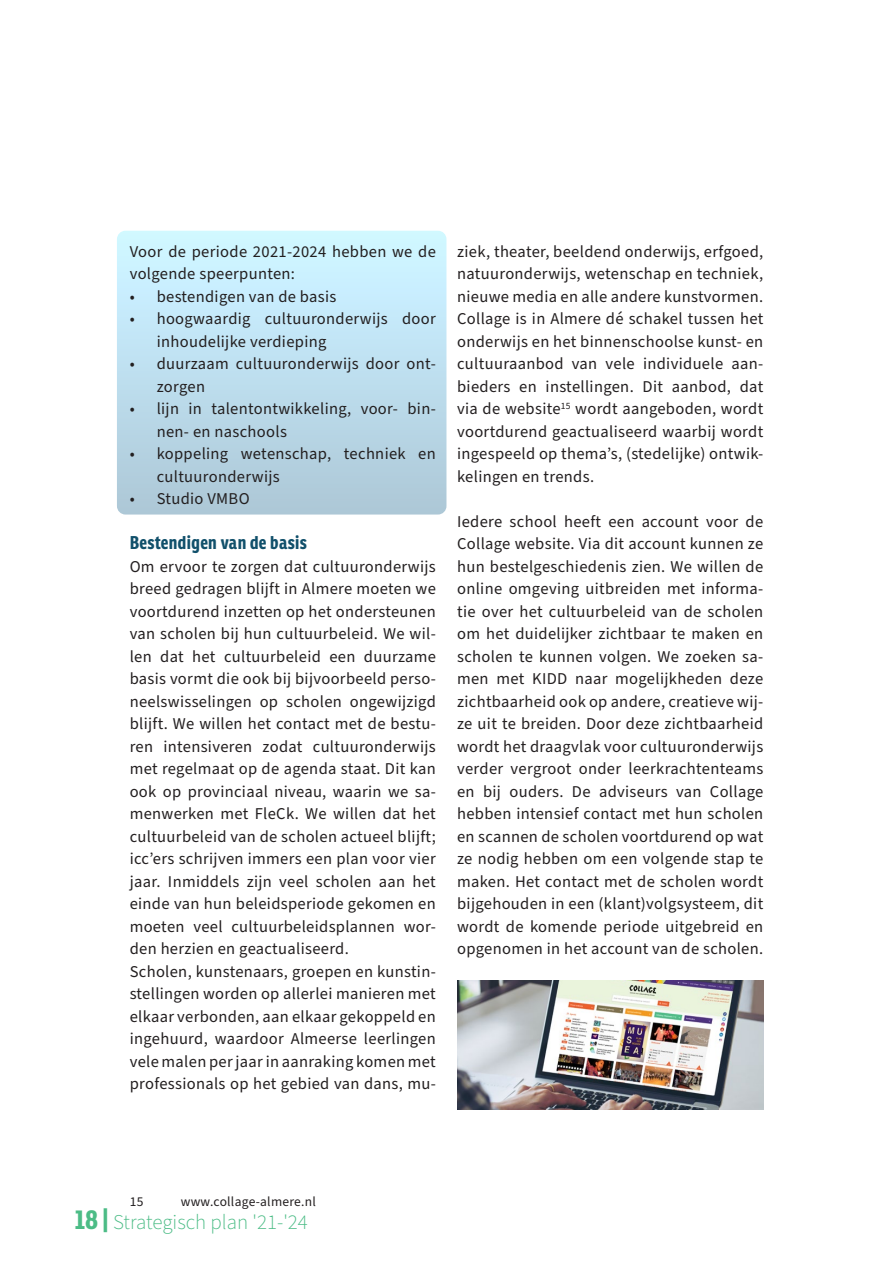
<style>
.page{position:relative;width:893px;height:1263px;background:#fff}
.page>*{position:absolute;margin:0;border:0;box-sizing:border-box;transform-origin:0 0}
.t1{font:300 21px "Source Sans Pro";color:#4cbc86}
.SP_Normaal{font:700 18px "Ronnia Cond";letter-spacing:.02em;color:#11506b}
.SP_Normaal-2{font:16.5px/22.5px "Source Sans Pro";letter-spacing:.02em;color:#231f20}
.SP_Normaal-3{font:13.5px "Source Sans Pro";letter-spacing:.02em;color:#231f20}
.s1{font-family:"Ronnia Cond";font-weight:700;font-size:27px}
</style>
<div class="page">
<div style="left:117px;top:231px;width:329px;height:283px;background:linear-gradient(to bottom,#d1f8ff,#adc7d8);border-radius:9px"></div>
<img style="left:457px;top:980px;width:306px;height:129px">
<p class="SP_Normaal-2" style="left:130px;top:240px;width:308px">Voor de periode 2021-2024 hebben we de volgende speerpunten:</p>
<p class="SP_Normaal-2" style="left:130px;top:285px;width:208px">• bestendigen van de basis</p>
<p class="SP_Normaal-2" style="left:157px;top:308px;width:281px;text-indent:-27px">• hoogwaardig cultuuronderwijs door inhoudelijke verdieping</p>
<p class="SP_Normaal-2" style="left:157px;top:353px;width:281px;text-indent:-27px">• duurzaam cultuuronderwijs door ont&shy;zorgen</p>
<p class="SP_Normaal-2" style="left:157px;top:398px;width:281px;text-indent:-27px">• lijn in talentontwikkeling, voor- bin&shy;nen- en naschools</p>
<p class="SP_Normaal-2" style="left:157px;top:443px;width:281px;text-indent:-27px">• koppeling wetenschap, techniek en cultuuronderwijs</p>
<p class="SP_Normaal-2" style="left:130px;top:488px;width:121px">• Studio VMBO</p>
<p class="SP_Normaal" style="left:130px;top:531px;width:179px">Bestendigen van de basis</p>
<p class="SP_Normaal-2" style="left:130px;top:555px;width:308px;text-align:justify">Om ervoor te zorgen dat cultuuronderwijs breed gedragen blijft in Almere moeten we voortdurend inzetten op het ondersteunen van scholen bij hun cultuurbeleid. We wil&shy;len dat het cultuurbeleid een duurzame basis vormt die ook bij bijvoorbeeld perso&shy;neelswisselingen op scholen ongewijzigd blijft. We willen het contact met de bestu&shy;ren intensiveren zodat cultuuronderwijs met regelmaat op de agenda staat. Dit kan ook op provinciaal niveau, waarin we sa&shy;menwerken met FleCk. We willen dat het cultuurbeleid van de scholen actueel blijft; icc’ers schrijven immers een plan voor vier jaar. Inmiddels zijn veel scholen aan het einde van hun beleidsperiode gekomen en moeten veel cultuurbeleidsplannen wor&shy;den herzien en geactualiseerd.</p>
<p class="SP_Normaal-2" style="left:130px;top:960px;width:308px;text-align:justify">Scholen, kunstenaars, groepen en kunstin&shy;stellingen worden op allerlei manieren met elkaar verbonden, aan elkaar gekoppeld en ingehuurd, waardoor Almeerse leerlingen vele malen per jaar in aanraking komen met professionals op het gebied van dans, mu-</p>
<p class="SP_Normaal-2" style="left:457px;top:240px;width:308px;text-align:justify">ziek, theater, beeldend onderwijs, erfgoed, natuuronderwijs, wetenschap en techniek, nieuwe media en alle andere kunstvormen.<br>Collage is in Almere dé schakel tussen het onderwijs en het binnenschoolse kunst- en cultuuraanbod van vele individuele aan&shy;bieders en instellingen. Dit aanbod, dat via de website<sup>15</sup> wordt aangeboden, wordt voortdurend geactualiseerd waarbij wordt ingespeeld op thema’s, (stedelijke) ontwik&shy;kelingen en trends.</p>
<p class="SP_Normaal-2" style="left:457px;top:510px;width:308px;text-align:justify">Iedere school heeft een account voor de Collage website. Via dit account kunnen ze hun bestelgeschiedenis zien. We willen de online omgeving uitbreiden met informa&shy;tie over het cultuurbeleid van de scholen om het duidelijker zichtbaar te maken en scholen te kunnen volgen. We zoeken sa&shy;men met KIDD naar mogelijkheden deze zichtbaarheid ook op andere, creatieve wij&shy;ze uit te breiden. Door deze zichtbaarheid wordt het draagvlak voor cultuuronderwijs verder vergroot onder leerkrachtenteams en bij ouders. De adviseurs van Collage hebben intensief contact met hun scholen en scannen de scholen voortdurend op wat ze nodig hebben om een volgende stap te maken. Het contact met de scholen wordt bijgehouden in een (klant)volgsysteem, dit wordt de komende periode uitgebreid en opgenomen in het account van de scholen.</p>
<p class="SP_Normaal-3" style="left:130px;top:1193px;width:15px">15</p>
<p class="SP_Normaal-3" style="left:181px;top:1193px;width:137px">www.collage-almere.nl</p>
<p class="t1" style="left:74px;top:1208px;width:235px"><span class="s1">18 |</span> Strategisch plan '21-'24</p>
</div>
